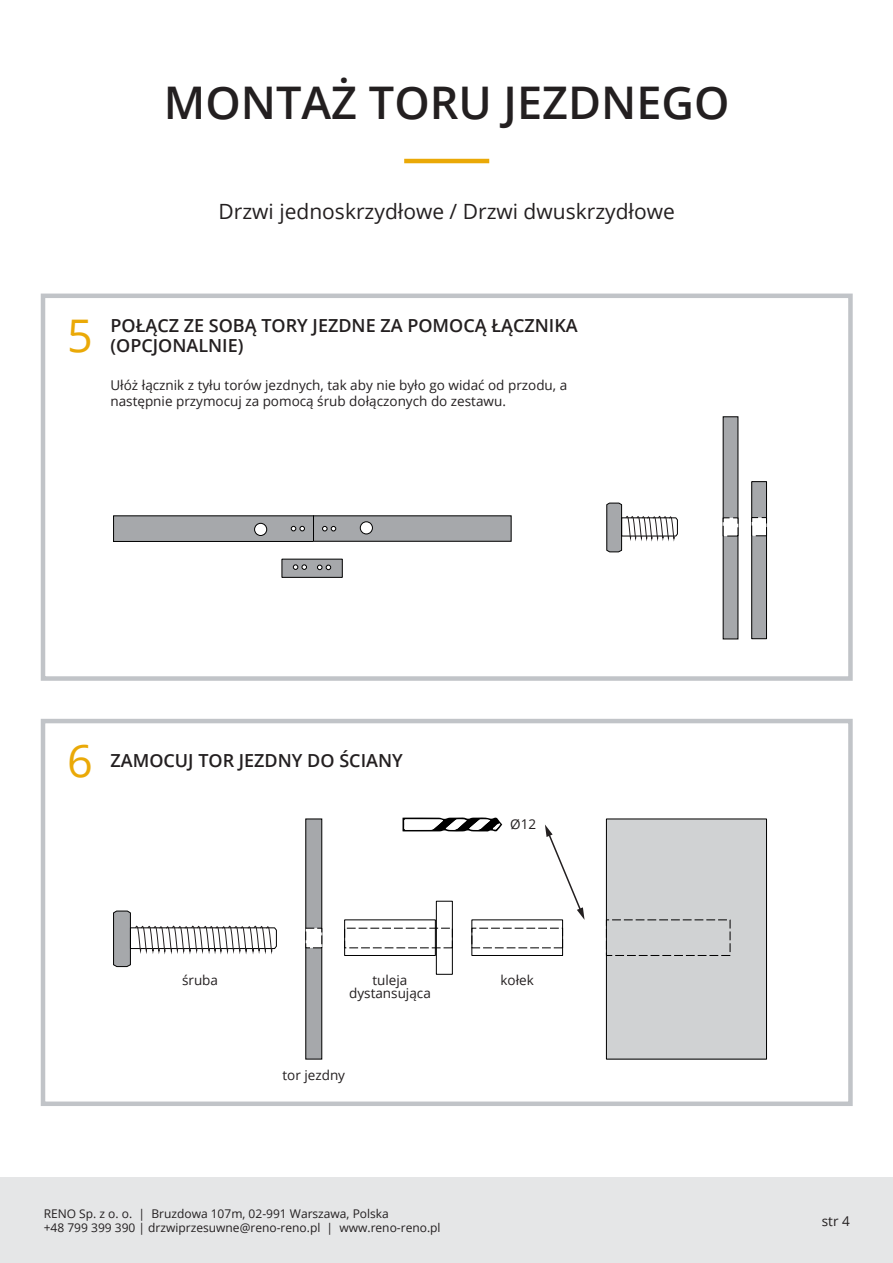
<style>
.page{position:relative;width:893px;height:1263px;background:#fff}
.page>*{position:absolute;margin:0;border:0;box-sizing:border-box;transform-origin:0 0}
.t1{font:600 45px "Open Sans";color:#231f20}
.t2{font:45px "Open Sans";color:#eaa907}
.t3{font:21px "Open Sans";color:#231f20}
.t4{font:600 18px/19.5px "Open Sans";color:#231f20}
.t5{font:13.5px/16.2px "Open Sans";color:#231f20}
.t6{font:12px/14.4px "Open Sans";color:#231f20}
</style>
<div class="page">
<svg style="left:545px;top:824px;width:40px;height:96px"></svg>
<div style="left:0;top:1178px;width:893px;height:85px;background:#e5e6e7"></div>
<hr style="left:404px;top:159px;width:85px;height:4px;background:#eaa907">
<div style="left:41px;top:294px;width:812px;height:387px;border:4px solid #c1c4c8"></div>
<div style="left:41px;top:719px;width:812px;height:387px;border:4px solid #c1c4c8"></div>
<div style="left:751px;top:481px;width:16px;height:158px;background:#a6a8ab;border:1px solid #000"></div>
<div style="left:723px;top:416px;width:15px;height:223px;background:#a6a8ab"></div>
<div style="left:723px;top:517px;width:15px;height:19px;background:#fff"></div>
<div style="left:751px;top:517px;width:16px;height:19px;background:#fff;border:1px dashed #000"></div>
<div style="left:113px;top:515px;width:201px;height:27px;background:#a6a8ab;border:1px solid #000"></div>
<div style="left:255px;top:523px;width:12px;height:12px;background:#fff;border-radius:50%"></div>
<div style="left:254px;top:523px;width:13px;height:13px;border:1px solid #000;border-radius:50%"></div>
<svg style="left:291px;top:526px;width:14px;height:5px"></svg>
<div style="left:313px;top:515px;width:198px;height:27px;background:#a6a8ab;border:1px solid #000"></div>
<div style="left:360px;top:522px;width:12px;height:12px;background:#fff;border-radius:50%"></div>
<div style="left:360px;top:521px;width:13px;height:13px;border:1px solid #000;border-radius:50%"></div>
<svg style="left:322px;top:526px;width:14px;height:5px"></svg>
<div style="left:282px;top:559px;width:61px;height:19px;background:#a6a8ab;border:1px solid #000"></div>
<svg style="left:317px;top:565px;width:14px;height:5px"></svg>
<svg style="left:293px;top:564px;width:14px;height:6px"></svg>
<svg style="left:606px;top:502px;width:72px;height:51px"></svg>
<div style="left:305px;top:818px;width:17px;height:241px;background:#a6a8ab;border:1px solid #000"></div>
<div style="left:344px;top:919px;width:92px;height:37px;border:1px solid #000"></div>
<div style="left:436px;top:901px;width:17px;height:74px;border:1px solid #000"></div>
<div style="left:305px;top:928px;width:17px;height:20px;background:#fff"></div>
<div style="left:606px;top:819px;width:160px;height:240px;background:#d0d2d3"></div>
<div style="left:606px;top:818px;width:161px;height:241px;border:1px solid #000"></div>
<div style="left:606px;top:919px;width:124px;height:37px;border:1px dashed #000"></div>
<div style="left:471px;top:919px;width:92px;height:37px;border:1px solid #000"></div>
<svg style="left:113px;top:910px;width:164px;height:57px"></svg>
<svg style="left:402px;top:817px;width:101px;height:15px"></svg>
<h1 class="t1" style="left:164px;top:72px;width:567px">MONTAŻ TORU JEZDNEGO</h1>
<h2 class="t3" style="left:219px;top:197px;width:458px">Drzwi jednoskrzydłowe / Drzwi dwuskrzydłowe</h2>
<h1 class="t2" style="left:67px;top:304px;width:27px">5</h1>
<h3 class="t4" style="left:110px;top:316px;width:469px">POŁĄCZ ZE SOBĄ TORY JEZDNE ZA POMOCĄ ŁĄCZNIKA (OPCJONALNIE)</h3>
<p class="t5" style="left:110px;top:376px;width:458px">Ułóż łącznik z tyłu torów jezdnych, tak aby nie było go widać od przodu, a następnie przymocuj za pomocą śrub dołączonych do zestawu.</p>
<h1 class="t2" style="left:67px;top:730px;width:27px">6</h1>
<h3 class="t4" style="left:110px;top:751px;width:294px">ZAMOCUJ TOR JEZDNY DO ŚCIANY</h3>
<p class="t5" style="left:510px;top:816px;width:27px">Ø12</p>
<p class="t5" style="left:182px;top:971px;width:38px">śruba</p>
<p class="t5" style="left:372px;top:971px;width:36px">tuleja</p>
<p class="t5" style="left:500px;top:971px;width:35px">kołek</p>
<p class="t5" style="left:349px;top:985px;width:83px">dystansująca</p>
<p class="t5" style="left:282px;top:1066px;width:64px">tor jezdny</p>
<p class="t6" style="left:44px;top:1206px;width:398px">RENO Sp. z o. o. | Bruzdowa 107m, 02-991 Warszawa, Polska<br>+48 799 399 390 | drzwiprzesuwne@reno-reno.pl | www.reno-reno.pl</p>
<p class="t5" style="left:822px;top:1213px;width:29px">str 4</p>
</div>
